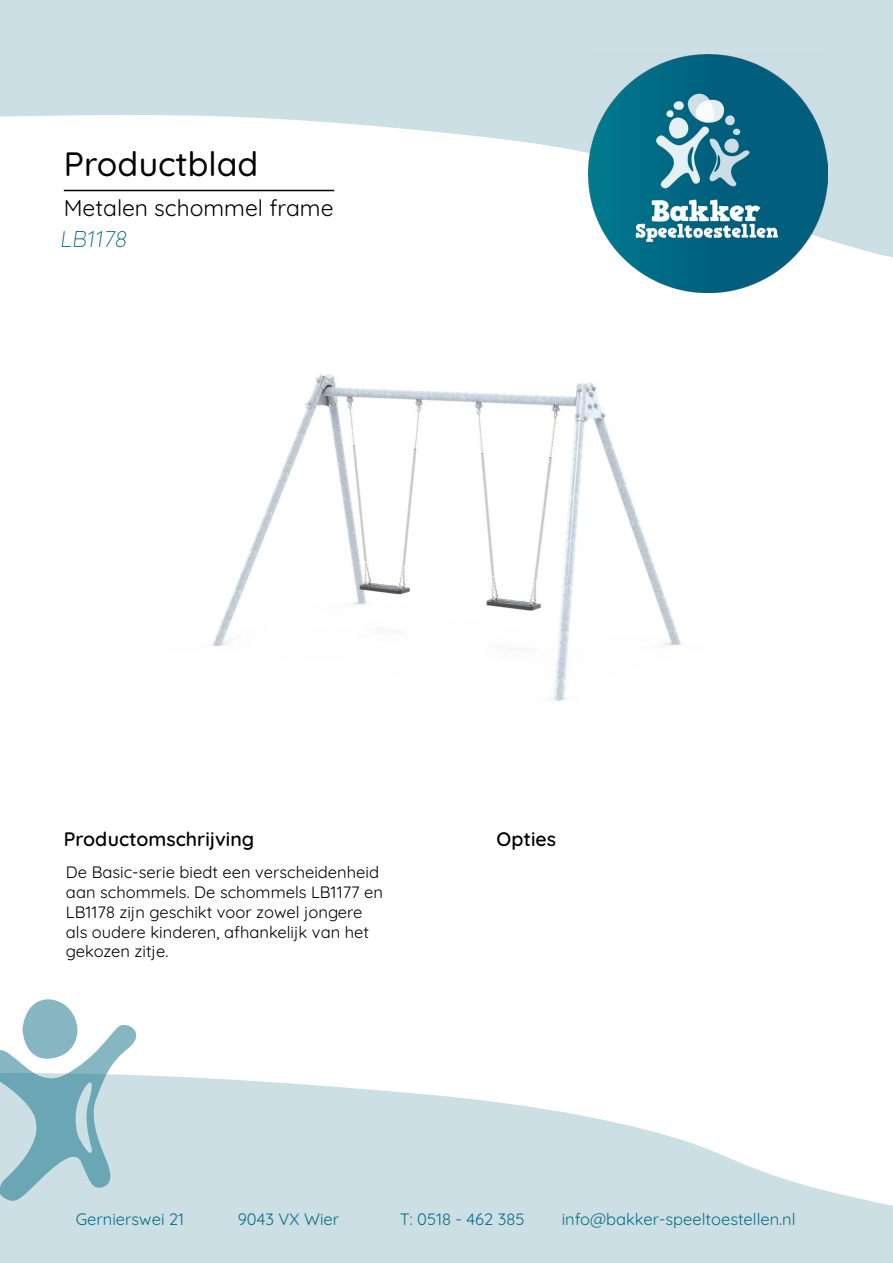
<style>
.page{position:relative;width:893px;height:1263px;background:#fff}
.page>*{position:absolute;margin:0;border:0;box-sizing:border-box;transform-origin:0 0}
.t1{font:500 33.75px "Quicksand";color:#000}
.t2{font:22.8px "Quicksand";color:#000}
.t3{font:300 22.8px "Quicksand";color:#0b6d85}
.t4{font:600 19.5px "Quicksand";color:#000}
.t5{font:16.5px/19.8px "Quicksand";color:#000}
.t6{font:16.5px "Quicksand";color:#0b6d85}
</style>
<div class="page">
<svg style="left:0;top:0;width:893px;height:257px;fill:#ccdfe5"></svg>
<img style="left:589px;top:54px;width:238px;height:238px">
<svg style="left:0;top:1075px;width:893px;height:188px;fill:#ccdfe5"></svg>
<svg style="left:0;top:999px;width:136px;height:202px"></svg>
<hr style="left:64px;top:190px;width:270px;height:1px;background:#000">
<img style="left:211px;top:374px;width:471px;height:327px">
<h1 class="t1" style="left:64px;top:138px;width:196px">Productblad</h1>
<h2 class="t2" style="left:64px;top:191px;width:271px">Metalen schommel frame</h2>
<h2 class="t3" style="left:60px;top:221px;width:73px">LB1178</h2>
<p class="t4" style="left:64px;top:823px;width:192px">Productomschrijving</p>
<p class="t4" style="left:497px;top:823px;width:61px">Opties</p>
<p class="t5" style="left:66px;top:861px;width:319px">De Basic-serie biedt een verscheidenheid aan schommels. De schommels LB1177 en LB1178 zijn geschikt voor zowel jongere als oudere kinderen, afhankelijk van het gekozen zitje.</p>
<p class="t6" style="left:76px;top:1207px;width:110px">Gernierswei 21</p>
<p class="t6" style="left:238px;top:1207px;width:103px">9043 VX Wier</p>
<p class="t6" style="left:400px;top:1207px;width:126px">T: 0518 - 462 385</p>
<p class="t6" style="left:562px;top:1207px;width:235px">info@bakker-speeltoestellen.nl</p>
</div>
